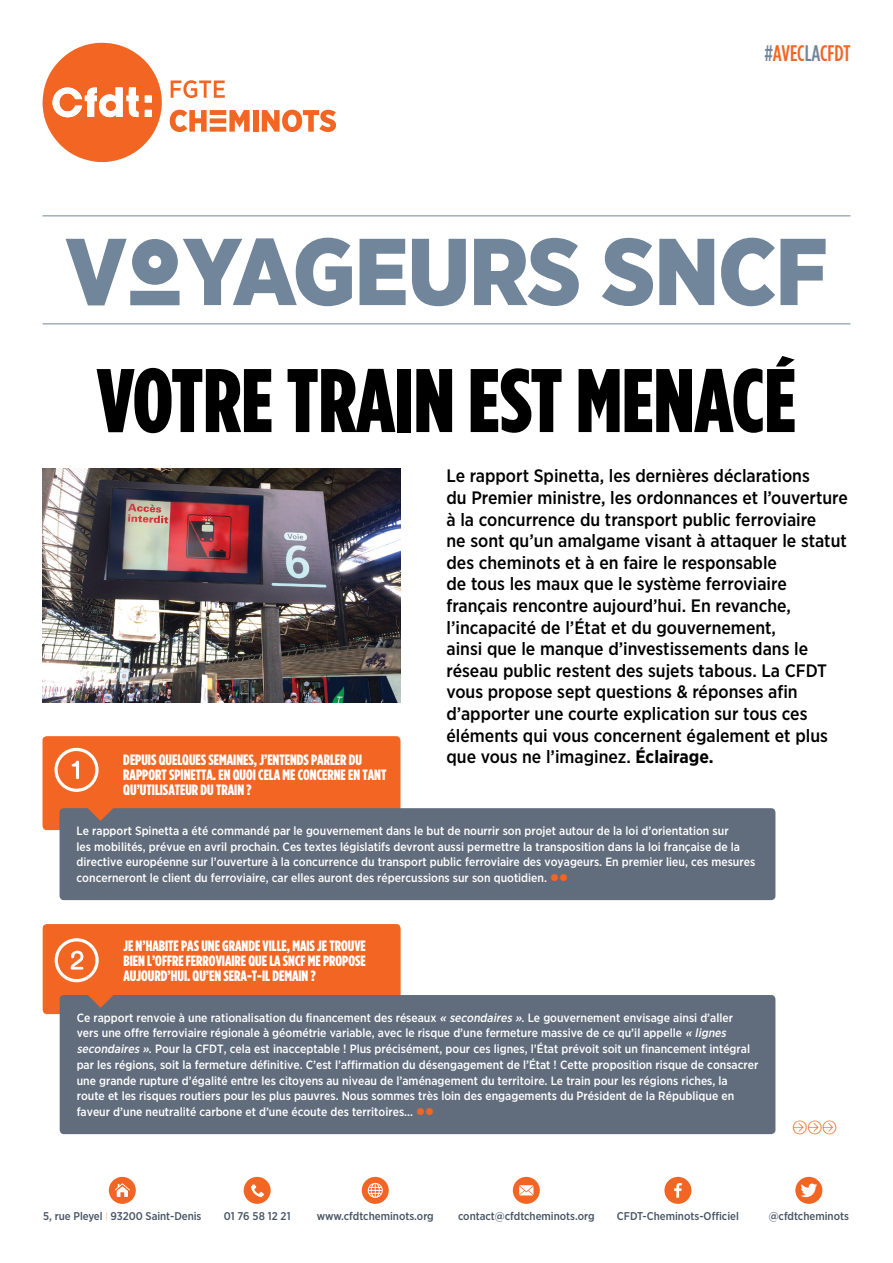
<style>
.page{position:relative;width:893px;height:1263px;background:#fff}
.page>*{position:absolute;margin:0;border:0;box-sizing:border-box;transform-origin:0 0}
.t1{font:900 94.65px "Gotham Narrow";letter-spacing:-.01em;color:#71869a}
.t2{font:900 90px "Gotham Condensed";color:#000}
.t3{font:57.6px "RAT Pv 1 font";color:#fff}
.t4{font:500 22.5px "Gotham Condensed";letter-spacing:-.005em;color:#f26522}
.t5{font:500 18px/21.6px "Gotham Narrow";color:#000}
.t6{font:900 15px/15px "Gotham Condensed";color:#fff}
.t7{font:500 12px/15.8px "Gotham Narrow";color:#fff}
.t8{font:500 11.25px "Gotham Narrow";color:#475464}
.s1{color:#71869a}
.s2{font-family:"CFDT";font-stretch:condensed}
.s3{font-weight:700}
.s4{color:#f26522}
.s5{font-style:italic}
.s6{font-weight:100;color:#f26522}
</style>
<div class="page">
<svg style="left:43px;top:43px;width:119px;height:119px"></svg>
<svg style="left:171px;top:80px;width:54px;height:18px"></svg>
<svg style="left:170px;top:110px;width:80px;height:22px"></svg>
<div style="left:253px;top:110px;width:5px;height:22px;background:#f26522"></div>
<svg style="left:262px;top:110px;width:74px;height:22px"></svg>
<hr style="left:43px;top:216px;width:807px;height:1px;background:#71869a">
<img style="left:43px;top:468px;width:357px;height:234px">
<div style="left:109px;top:1177px;width:27px;height:27px;background:#f26522;border-radius:50%"></div>
<svg style="left:115px;top:1183px;width:15px;height:14px"></svg>
<div style="left:244px;top:1177px;width:27px;height:27px;background:#f26522;border-radius:50%"></div>
<svg style="left:251px;top:1184px;width:13px;height:13px"></svg>
<div style="left:362px;top:1177px;width:27px;height:27px;background:#f26522;border-radius:50%"></div>
<svg style="left:368px;top:1183px;width:15px;height:15px"></svg>
<div style="left:513px;top:1177px;width:27px;height:27px;background:#f26522;border-radius:50%"></div>
<svg style="left:519px;top:1185px;width:14px;height:10px"></svg>
<div style="left:664px;top:1177px;width:27px;height:27px;background:#f26522;border-radius:50%"></div>
<svg style="left:674px;top:1183px;width:8px;height:15px"></svg>
<div style="left:795px;top:1177px;width:27px;height:27px;background:#f26522;border-radius:50%"></div>
<svg style="left:800px;top:1183px;width:17px;height:14px"></svg>
<hr style="left:43px;top:324px;width:807px;height:1px;background:#71869a">
<div style="left:43px;top:736px;width:357px;height:94px;background:#f26522;border-radius:4px"></div>
<div style="left:60px;top:808px;width:715px;height:92px;background:#616d7c;border-radius:4px"></div>
<svg style="left:88px;top:808px;width:25px;height:13px"></svg>
<div style="left:43px;top:924px;width:358px;height:90px;background:#f26522;border-radius:4px"></div>
<div style="left:60px;top:995px;width:715px;height:139px;background:#616d7c;border-radius:4px"></div>
<svg style="left:88px;top:995px;width:25px;height:13px"></svg>
<h3 class="t4" style="left:764px;top:40px;width:88px"><span class="s1">#</span>AVEC<span class="s1">LA</span>CFDT</h3>
<h1 class="t1" style="left:65px;top:209px;width:764px">V<span class="s2">O</span>YAGEURS SNCF</h1>
<h2 class="t2" style="left:97px;top:347px;width:701px">VOTRE TRAIN EST MENACÉ</h2>
<h3 class="t3" style="left:52px;top:748px;width:51px">1</h3>
<p class="t6" style="left:123px;top:752px;width:265px">DEPUIS QUELQUES SEMAINES, J’ENTENDS PARLER DU<br>RAPPORT SPINETTA. EN QUOI CELA ME CONCERNE EN TANT</p>
<p class="t6" style="left:123px;top:782px;width:130px">QU’UTILISATEUR DU TRAIN ?</p>
<p class="t5" style="left:446px;top:465px;width:403px">Le rapport Spinetta, les dernières déclarations<br>du Premier ministre, les ordonnances et l’ouverture à la concurrence du transport public ferroviaire<br>ne sont qu’un amalgame visant à attaquer le statut des cheminots et à en faire le responsable<br>de tous les maux que le système ferroviaire français rencontre aujourd’hui. En revanche, l’incapacité de l’État et du gouvernement,<br>ainsi que le manque d’investissements dans le réseau public restent des sujets tabous. La CFDT vous propose sept questions &amp; réponses afin d’apporter une courte explication sur tous ces éléments qui vous concernent également et plus que vous ne l’imaginez. <span class="s3">Éclairage.</span></p>
<p class="t7" style="left:77px;top:822px;width:680px">Le rapport Spinetta a été commandé par le gouvernement dans le but de nourrir son projet autour de la loi d’orientation sur<br>les mobilités, prévue en avril prochain. Ces textes législatifs devront aussi permettre la transposition dans la loi française de la directive européenne sur l’ouverture à la concurrence du transport public ferroviaire des voyageurs. En premier lieu, ces mesures concerneront le client du ferroviaire, car elles auront des répercussions sur son quotidien. <span class="s4">●●</span></p>
<h3 class="t3" style="left:52px;top:938px;width:51px">2</h3>
<p class="t6" style="left:123px;top:938px;width:244px">JE N’HABITE PAS UNE GRANDE VILLE, MAIS JE TROUVE<br>BIEN L’OFFRE FERROVIAIRE QUE LA SNCF ME PROPOSE</p>
<p class="t6" style="left:123px;top:968px;width:194px">AUJOURD’HUI. QU’EN SERA-T-IL DEMAIN ?</p>
<p class="t7" style="left:77px;top:1009px;width:683px">Ce rapport renvoie à une rationalisation du financement des réseaux <span class="s5">« secondaires »</span>. Le gouvernement envisage ainsi d’aller<br>vers une offre ferroviaire régionale à géométrie variable, avec le risque d’une fermeture massive de ce qu’il appelle <span class="s5">« lignes secondaires »</span>. Pour la CFDT, cela est inacceptable ! Plus précisément, pour ces lignes, l’État prévoit soit un financement intégral par les régions, soit la fermeture définitive. C’est l’affirmation du désengagement de l’État ! Cette proposition risque de consacrer une grande rupture d’égalité entre les citoyens au niveau de l’aménagement du territoire. Le train pour les régions riches, la route et les risques routiers pour les plus pauvres. Nous sommes très loin des engagements du Président de la République en faveur d’une neutralité carbone et d’une écoute des territoires... <span class="s4">●●</span></p>
<p class="t8" style="left:43px;top:1209px;width:160px">5, rue Pleyel <span class="s6">I</span> 93200 Saint-Denis</p>
<p class="t8" style="left:224px;top:1209px;width:68px">01 76 58 12 21</p>
<p class="t8" style="left:317px;top:1209px;width:118px">www.cfdtcheminots.org</p>
<p class="t8" style="left:458px;top:1209px;width:138px">contact@cfdtcheminots.org</p>
<p class="t8" style="left:617px;top:1209px;width:123px">CFDT-Cheminots-Officiel</p>
<p class="t8" style="left:769px;top:1209px;width:82px">@cfdtcheminots</p>
</div>
